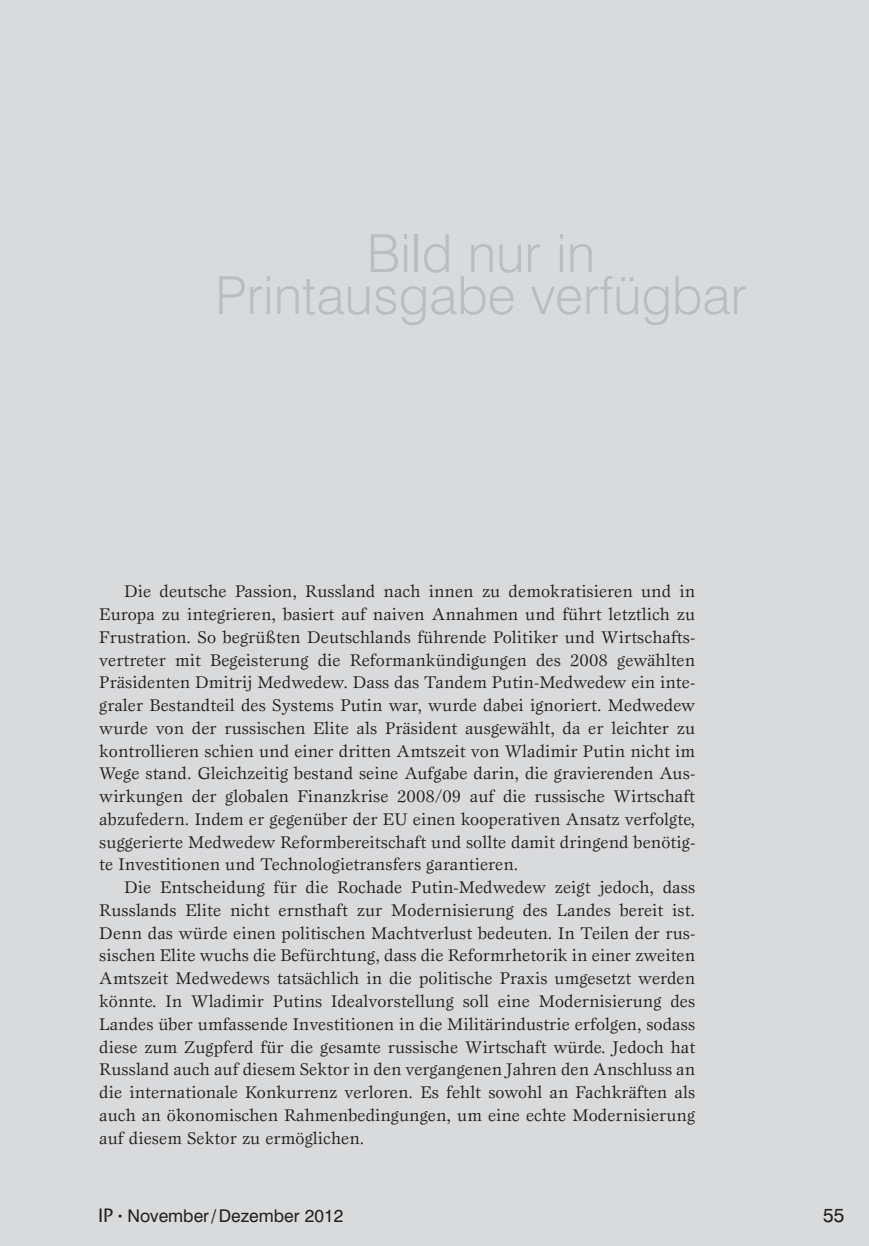
<style>
.page{position:relative;width:869px;height:1246px;background:#fff}
.page>*{position:absolute;margin:0;border:0;box-sizing:border-box;transform-origin:0 0}
.t1{font:300 52.5px/42px "Swiss 721 BT";color:#bcbdc0;text-align:center}
.t2{font:19.25px "Swiss 721 BT";color:#231f20}
.t3{font:17.5px/22.8px "Esprit Std";letter-spacing:.005em;color:#231f20;text-align:justify}
.t4{font:17.5px "Swiss 721 BT";color:#231f20}
.s1{font-family:"ITC Stone Sans";font-weight:500;font-size:19.25px}
.s2{font-size:10.5px}
</style>
<div class="page">
<div style="left:0;top:0;width:868px;height:1245px;background:#d9dadc"></div>
<h1 class="t1" style="left:215px;top:232px;width:533px">Bild nur in<br>Printausgabe verfügbar</h1>
<p class="t3" style="left:99px;top:579px;width:597px;text-indent:25px">Die deutsche Passion, Russland nach innen zu demokratisieren und in Europa zu integrieren, basiert auf naiven Annahmen und führt letztlich zu Frustration. So begrüßten Deutschlands führende Politiker und Wirtschafts&shy;vertreter mit Begeisterung die Reformankündigungen des 2008 gewählten Präsidenten Dmitrij Medwedew. Dass das Tandem Putin-Medwedew ein inte&shy;graler Bestandteil des Systems Putin war, wurde dabei ignoriert. Medwedew wurde von der russischen Elite als Präsident ausgewählt, da er leichter zu kontrollieren schien und einer dritten Amtszeit von Wladimir Putin nicht im Wege stand. Gleichzeitig bestand seine Aufgabe darin, die gravierenden Aus&shy;wirkungen der globalen Finanzkrise 2008/09 auf die russische Wirtschaft abzufedern. Indem er gegenüber der EU einen kooperativen Ansatz verfolgte, suggerierte Medwedew Reformbereitschaft und sollte damit dringend benötig&shy;te Investitionen und Technologietransfers garantieren.</p>
<p class="t3" style="left:99px;top:875px;width:597px;text-indent:25px">Die Entscheidung für die Rochade Putin-Medwedew zeigt jedoch, dass Russlands Elite nicht ernsthaft zur Modernisierung des Landes bereit ist.<br>Denn das würde einen politischen Machtverlust bedeuten. In Teilen der rus&shy;sischen Elite wuchs die Befürchtung, dass die Reformrhetorik in einer zweiten Amtszeit Medwedews tatsächlich in die politische Praxis umgesetzt werden könnte. In Wladimir Putins Idealvorstellung soll eine Modernisierung des Landes über umfassende Investitionen in die Militärindustrie erfolgen, sodass diese zum Zugpferd für die gesamte russische Wirtschaft würde. Jedoch hat Russland auch auf diesem Sektor in den vergangenen Jahren den Anschluss an die internationale Konkurrenz verloren. Es fehlt sowohl an Fachkräften als auch an ökonomischen Rahmenbedingungen, um eine echte Modernisierung auf diesem Sektor zu ermöglichen.</p>
<p class="t4" style="left:98px;top:1204px;width:246px"><span class="s1">IP</span> <span class="s2">•</span> November/Dezember 2012</p>
<p class="t2" style="left:822px;top:1202px;width:23px">55</p>
</div>
